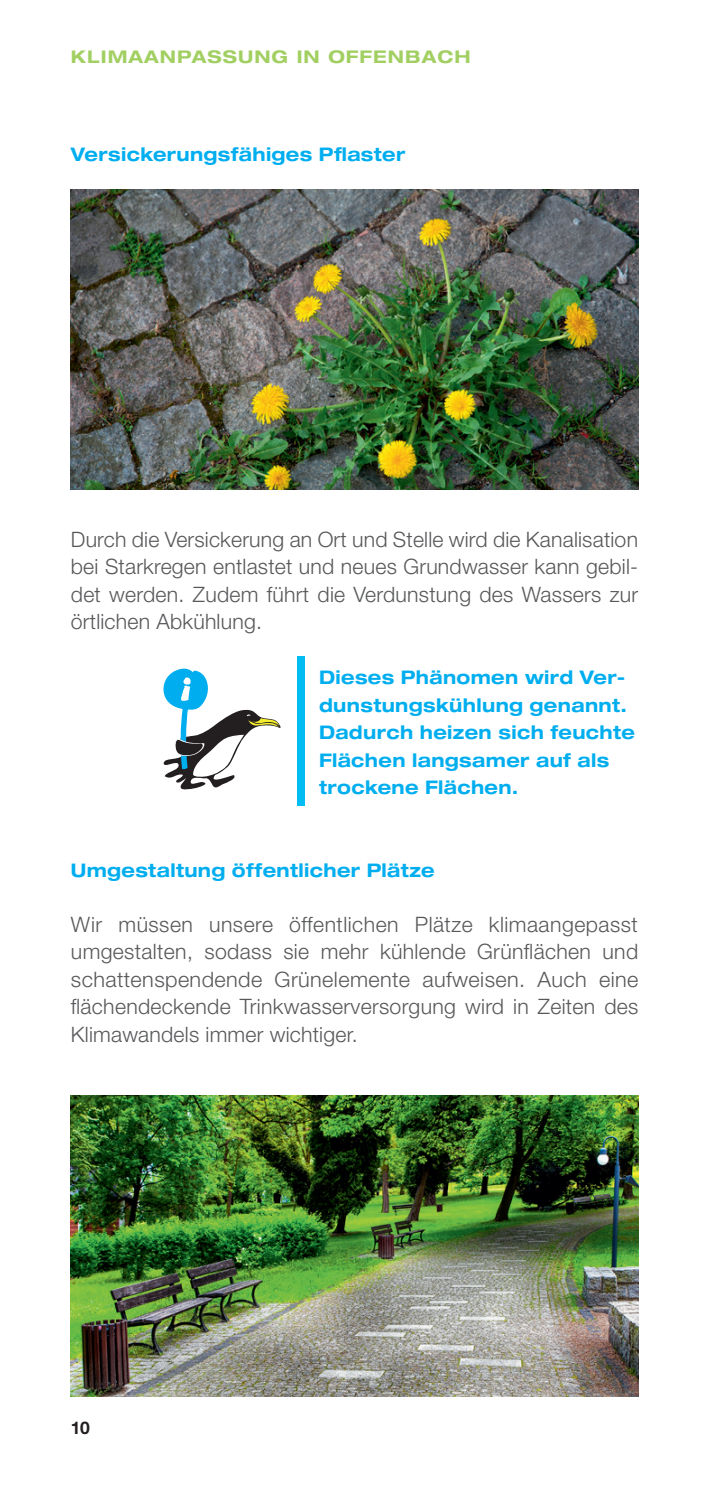
<style>
.page{position:relative;width:709px;height:1489px;background:#fff}
.page>*{position:absolute;margin:0;border:0;box-sizing:border-box;transform-origin:0 0}
.t1{font:300 21.25px/27.5px "Helvetica Neue CE";letter-spacing:.01em;color:#57585a;text-align:justify}
.t2{font:700 expanded 18.75px/27.5px "Helvetica Neue";letter-spacing:.02em;color:#00aeef;scale:.95 1}
.t3{font:700 expanded 17.5px "Helvetica Neue";letter-spacing:.06em;color:#a2cf62}
.t4{font:700 17.5px "Helvetica Neue CE";color:#231f20}
</style>
<div class="page">
<img style="left:71px;top:190px;width:567px;height:299px">
<svg style="left:163px;top:668px;width:117px;height:121px"></svg>
<div style="left:298px;top:656px;width:7px;height:150px;background:#01bdf2"></div>
<img style="left:71px;top:1095px;width:567px;height:301px">
<p class="t3" style="left:71px;top:46px;width:401px">KLIMAANPASSUNG IN OFFENBACH</p>
<p class="t2" style="left:71px;top:140px;width:353px">Versickerungsfähiges Pflaster</p>
<p class="t1" style="left:71px;top:525px;width:569px">Durch die Versickerung an Ort und Stelle wird die Kanalisation bei Starkregen entlastet und neues Grundwasser kann gebil&shy;det werden. Zudem führt die Verdunstung des Wassers zur örtlichen Abkühlung.</p>
<p class="t2" style="left:319px;top:663px;width:334px">Dieses Phänomen wird Ver&shy;dunstungskühlung genannt.<br>Dadurch heizen sich feuchte<br>Flächen langsamer auf als trockene Flächen.</p>
<p class="t2" style="left:71px;top:855px;width:384px">Umgestaltung öffentlicher Plätze</p>
<p class="t1" style="left:71px;top:910px;width:569px">Wir müssen unsere öffentlichen Plätze klimaangepasst umgestalten, sodass sie mehr kühlende Grünflächen und schattenspendende Grünelemente aufweisen. Auch eine flächendeckende Trinkwasserversorgung wird in Zeiten des Klimawandels immer wichtiger.</p>
<p class="t4" style="left:71px;top:1416px;width:21px">10</p>
</div>
